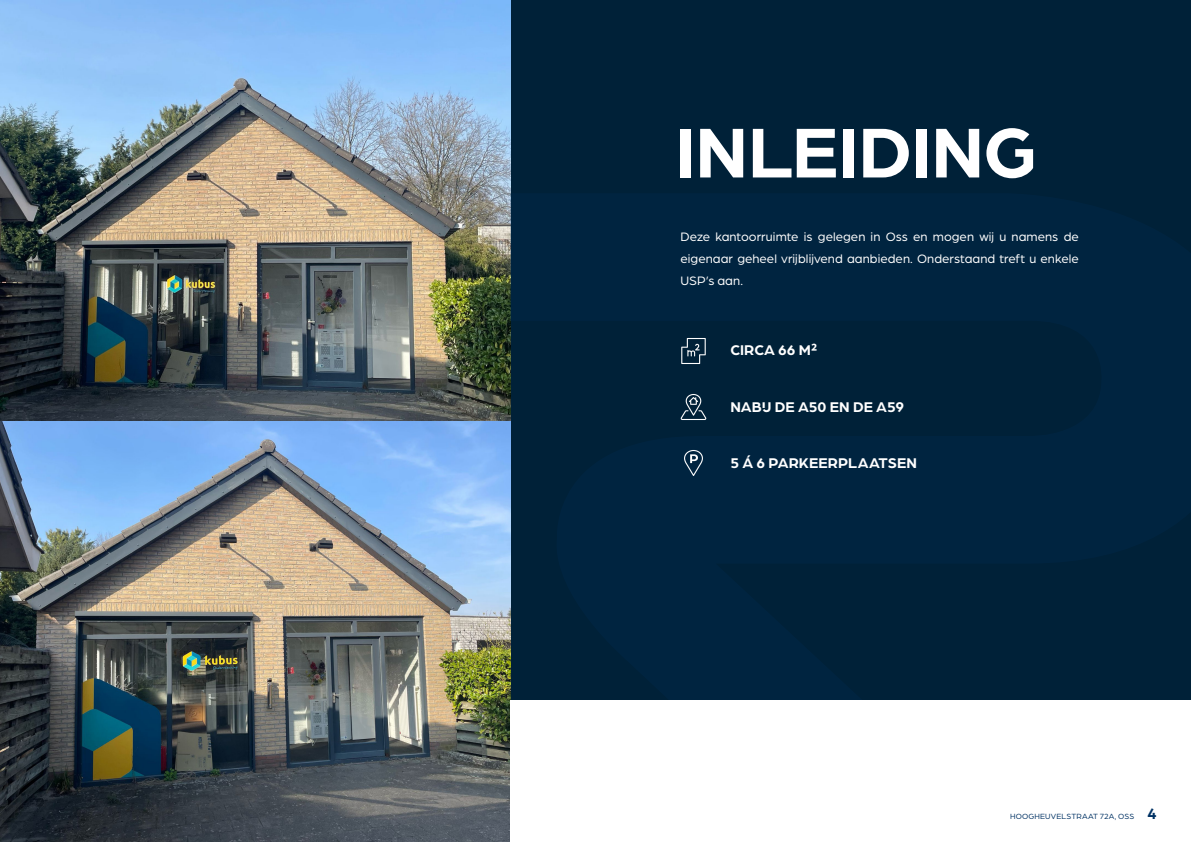
<style>
.page{position:relative;width:1191px;height:842px;background:#002138}
.page>*{position:absolute;margin:0;border:0;box-sizing:border-box;transform-origin:0 0}
.t1{font:700 75px "Arboria";color:#fff}
.t2{font:700 15px "Arboria";letter-spacing:.005em;color:#fff}
.Broodtekst_wit{font:13px/22px "Arboria";letter-spacing:.005em;color:#fff;text-align:justify}
.t3{font:8px "Arboria";letter-spacing:.02em;color:#003264}
.s1{font-weight:700;font-size:16px}
</style>
<div class="page">
<img style="left:0;top:0;width:510px;height:842px">
<div style="left:510px;top:700px;width:681px;height:142px;background:#fff"></div>
<img style="left:681px;top:338px;width:25px;height:26px">
<img style="left:680px;top:394px;width:27px;height:26px">
<img style="left:684px;top:449px;width:19px;height:27px">
<p class="t1" style="left:675px;top:101px;width:364px">INLEIDING</p>
<p class="Broodtekst_wit" style="left:680px;top:225px;width:400px">Deze kantoorruimte is gelegen in Oss en mogen wij u namens de eigenaar geheel vrijblijvend aanbieden. Onderstaand treft u enkele USP’s aan.</p>
<p class="t2" style="left:730px;top:340px;width:88px">CIRCA 66 M²</p>
<p class="t2" style="left:730px;top:396px;width:175px">NABIJ DE A50 EN DE A59</p>
<p class="t2" style="left:730px;top:452px;width:188px">5 Á 6 PARKEERPLAATSEN</p>
<p class="t3" style="left:1010px;top:811px;width:148px">HOOGHEUVELSTRAAT 72A, OSS <span class="s1">4</span></p>
</div>
